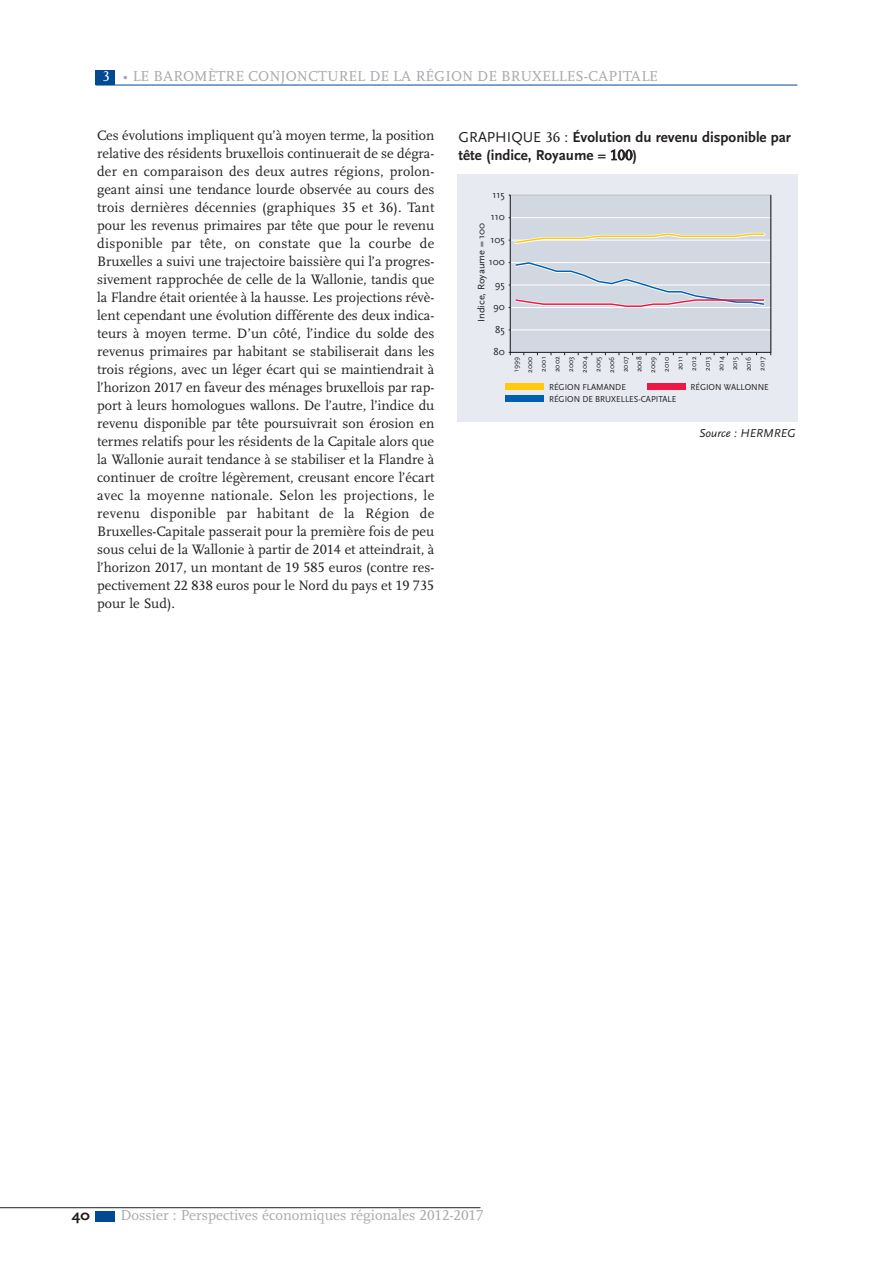
<style>
.page{position:relative;width:893px;height:1263px;background:#fff}
.page>*{position:absolute;margin:0;border:0;box-sizing:border-box;transform-origin:0 0}
.t1{font:15px "Scala";color:#a8a9ad}
.t2{font:700 15px/18.3px "Scala Sans";color:#231f20}
.t3{font:700 15px "Scala Sans";color:#231f20;scale:1.1 1}
.t4{font:14.25px/18px "Scala";color:#231f20;text-align:justify}
.t5{font:italic 12px "Scala Sans";color:#231f20}
.t6{font:10.5px/22.5px "Scala Sans";color:#231f20;text-align:right}
.t7{font:9.75px "Scala Sans";color:#231f20;scale:1.07 1}
.t8{font:9px "Scala Sans";color:#231f20;scale:.95 1}
.t9{font:7.5px/13.6px "Scala Sans";color:#231f20;text-align:center}
.s1{font-family:"Scala Caps";color:#fff}
.s2{font-family:"Scala Caps"}
.s3{font-weight:400}
.s4{font-family:"Scala Caps";font-weight:400}
</style>
<div class="page">
<div style="left:96px;top:70px;width:19px;height:15px;background:#014990"></div>
<hr style="left:96px;top:85px;width:701px;height:1px;background:#014990">
<hr style="left:0;top:1207px;width:480px;height:1px;background:#231f20">
<div style="left:96px;top:1211px;width:19px;height:10px;background:#014990"></div>
<div style="left:457px;top:174px;width:340px;height:248px;background:#e7eaf0"></div>
<div style="left:647px;top:383px;width:38px;height:6px;background:#ed1845"></div>
<div style="left:506px;top:383px;width:38px;height:6px;background:#feca0a"></div>
<div style="left:506px;top:395px;width:38px;height:7px;background:#0160ae"></div>
<svg style="left:509px;top:195px;width:262px;height:160px;background:#d1d5de"></svg>
<p class="t1" style="left:103px;top:70px;width:557px"><span class="s1">3</span> • LE BAROMÈTRE CONJONCTUREL DE LA RÉGION DE BRUXELLES-CAPITALE</p>
<p class="t4" style="left:97px;top:127px;width:339px">Ces évolutions impliquent qu’à moyen terme, la position relative des résidents bruxellois continuerait de se dégra&shy;der en comparaison des deux autres régions, prolon&shy;geant ainsi une tendance lourde observée au cours des trois dernières décennies (graphiques <span class="s2">35</span> et <span class="s2">36</span>). Tant pour les revenus primaires par tête que pour le revenu disponible par tête, on constate que la courbe de Bruxelles a suivi une trajectoire baissière qui l’a progres&shy;sivement rapprochée de celle de la Wallonie, tandis que la Flandre était orientée à la hausse. Les projections révè&shy;lent cependant une évolution différente des deux indica&shy;teurs à moyen terme. D’un côté, l’indice du solde des revenus primaires par habitant se stabiliserait dans les trois régions, avec un léger écart qui se maintiendrait à l’horizon <span class="s2">2017</span> en faveur des ménages bruxellois par rap&shy;port à leurs homologues wallons. De l’autre, l’indice du revenu disponible par tête poursuivrait son érosion en termes relatifs pour les résidents de la Capitale alors que la Wallonie aurait tendance à se stabiliser et la Flandre à continuer de croître légèrement, creusant encore l’écart avec la moyenne nationale. Selon les projections, le revenu disponible par habitant de la Région de Bruxelles-Capitale passerait pour la première fois de peu sous celui de la Wallonie à partir de <span class="s2">2014</span> et atteindrait, à l’horizon <span class="s2">2017</span>, un montant de <span class="s2">19 585</span> euros (contre res&shy;pectivement <span class="s2">22 838</span> euros pour le Nord du pays et <span class="s2">19 735 </span>pour le Sud).</p>
<p class="t2" style="left:459px;top:129px;width:334px"><span class="s3">GRAPHIQUE</span> <span class="s4">36</span> <span class="s3">:</span> Évolution du revenu disponible par tête (indice, Royaume = <span class="s4">100</span>)</p>
<p class="t6" style="left:489px;top:184px;width:18px">115<br>110<br>105<br>100<br>95<br>90<br>85<br>80</p>
<p class="t7" style="left:477px;top:322px;width:95px;rotate:-90deg">Indice, Royaume = 100</p>
<p class="t9" style="left:510px;top:373px;width:18px;rotate:-90deg">1999<br>2000<br>2001<br>2002<br>2003<br>2004<br>2005<br>2006<br>2007<br>2008<br>2009<br>2010<br>2011<br>2012<br>2013<br>2014<br>2015<br>2016<br>2017</p>
<p class="t8" style="left:549px;top:383px;width:82px">RÉGION FLAMANDE</p>
<p class="t8" style="left:690px;top:383px;width:84px">RÉGION WALLONNE</p>
<p class="t8" style="left:549px;top:395px;width:135px">RÉGION DE BRUXELLES-CAPITALE</p>
<p class="t5" style="left:699px;top:428px;width:98px">Source : HERMREG</p>
<p class="t3" style="left:72px;top:1209px;width:18px">40</p>
<p class="t1" style="left:121px;top:1209px;width:365px">Dossier : Perspectives économiques régionales <span class="s2">2012</span>-<span class="s2">2017</span></p>
</div>
